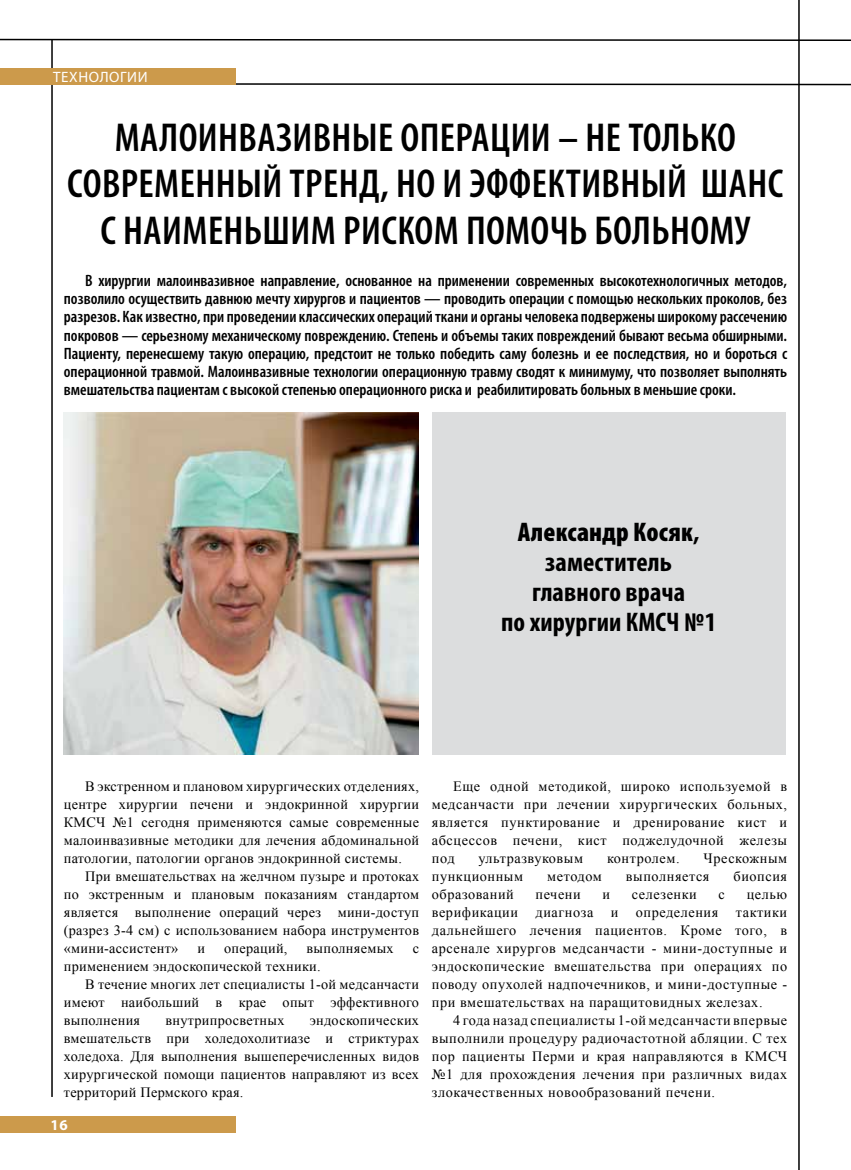
<style>
.page{position:relative;width:851px;height:1170px;background:#fff}
.page>*{position:absolute;margin:0;border:0;box-sizing:border-box;transform-origin:0 0}
.t1{font:600 condensed 40.5px/46.5px "Myriad Pro";letter-spacing:.01em;color:#000;text-align:center}
.t2{font:700 condensed 27px/30px "Myriad Pro";letter-spacing:.005em;color:#000;text-align:center}
.t3{font:600 condensed 16.5px/18px "Myriad Pro";color:#000;text-align:justify}
.t4{font:15px "Myriad Pro";letter-spacing:.04em;color:#fff}
.t5{font:700 15px "Myriad Pro";color:#fff}
.t6{font:14.25px/18px "Times New Roman";letter-spacing:.02em;color:#000;text-align:justify}
.t7{font:14.25px "Times New Roman";letter-spacing:.04em;color:#000}
.s1{font-weight:900}
</style>
<div class="page">
<div style="left:0;top:1116px;width:235px;height:16px;background:#cc9a4b"></div>
<svg style="left:235px;top:82px;width:615px;height:5px"></svg>
<svg style="left:0;top:38px;width:850px;height:4px"></svg>
<hr style="left:51px;top:40px;width:2px;height:1056px;background:#000">
<hr style="left:798px;top:0;width:1px;height:1169px;background:#000">
<div style="left:0;top:69px;width:235px;height:16px;background:#cc9a4b"></div>
<img style="left:63px;top:412px;width:355px;height:342px">
<div style="left:431px;top:412px;width:354px;height:342px;background:#dcddde"></div>
<p class="t4" style="left:53px;top:68px;width:96px">ТЕХНОЛОГИИ</p>
<h1 class="t1" style="left:67px;top:113px;width:717px">МАЛОИНВАЗИВНЫЕ ОПЕРАЦИИ – НЕ ТОЛЬКО<br>СОВРЕМЕННЫЙ ТРЕНД, НО И ЭФФЕКТИВНЫЙ ШАНС<br>С НАИМЕНЬШИМ РИСКОМ ПОМОЧЬ БОЛЬНОМУ</h1>
<p class="t3" style="left:64px;top:272px;width:724px;text-indent:21px">В хирургии малоинвазивное направление, основанное на применении современных высокотехнологичных методов, позволило осуществить давнюю мечту хирургов и пациентов — проводить операции с помощью нескольких проколов, без разрезов. Как известно, при проведении классических операций ткани и органы человека подвержены широкому рассечению покровов — серьезному механическому повреждению. Степень и объемы таких повреждений бывают весьма обширными.<br>Пациенту, перенесшему такую операцию, предстоит не только победить саму болезнь и ее последствия, но и бороться с операционной травмой. Малоинвазивные технологии операционную травму сводят к минимуму, что позволяет выполнять вмешательства пациентам с высокой степенью операционного риска и реабилитировать больных в меньшие сроки.</p>
<h2 class="t2" style="left:501px;top:516px;width:217px"><span class="s1">Александр Косяк</span>, заместитель главного врача<br>по хирургии КМСЧ №1</h2>
<p class="t6" style="left:64px;top:776px;width:357px;text-indent:21px">В экстренном и плановом хирургических отделениях, центре хирургии печени и эндокринной хирургии КМСЧ №1 сегодня применяются самые современные малоинвазивные методики для лечения абдоминальной патологии, патологии органов эндокринной системы.</p>
<p class="t6" style="left:64px;top:866px;width:357px;text-indent:21px">При вмешательствах на желчном пузыре и протоках по экстренным и плановым показаниям стандартом является выполнение операций через мини-доступ (разрез 3-4 см) с использованием набора инструментов «мини-ассистент»</p>
<p class="t6" style="left:197px;top:938px;width:9px">и</p>
<p class="t6" style="left:224px;top:938px;width:65px">операций,</p>
<p class="t6" style="left:306px;top:938px;width:89px">выполняемых</p>
<p class="t6" style="left:412px;top:938px;width:8px">с</p>
<p class="t6" style="left:64px;top:956px;width:258px">применением эндоскопической техники.</p>
<p class="t6" style="left:85px;top:974px;width:335px">В течение многих лет специалисты 1-ой медсанчасти</p>
<p class="t6" style="left:64px;top:992px;width:357px">имеют наибольший в крае опыт эффективного</p>
<p class="t6" style="left:64px;top:1010px;width:78px">выполнения</p>
<p class="t6" style="left:165px;top:1010px;width:120px">внутрипросветных</p>
<p class="t6" style="left:64px;top:1010px;width:357px;text-indent:246px">эндоскопических вмешательств при холедохолитиазе и стриктурах холедоха. Для выполнения вышеперечисленных видов хирургической помощи пациентов направляют из всех территорий Пермского края.</p>
<p class="t5" style="left:50px;top:1114px;width:19px">16</p>
<p class="t6" style="left:432px;top:776px;width:357px;text-indent:21px">Еще одной методикой, широко используемой в медсанчасти при лечении хирургических больных, является пунктирование и дренирование кист и абсцессов печени, кист поджелудочной железы под</p>
<p class="t7" style="left:478px;top:848px;width:106px">ультразвуковым</p>
<p class="t7" style="left:607px;top:848px;width:74px">контролем.</p>
<p class="t7" style="left:703px;top:848px;width:85px">Чрескожным</p>
<p class="t7" style="left:432px;top:866px;width:93px">пункционным</p>
<p class="t6" style="left:547px;top:866px;width:56px">методом</p>
<p class="t7" style="left:626px;top:866px;width:85px">выполняется</p>
<p class="t7" style="left:733px;top:866px;width:55px">биопсия</p>
<p class="t7" style="left:432px;top:884px;width:83px">образований</p>
<p class="t6" style="left:535px;top:884px;width:47px">печени</p>
<p class="t6" style="left:602px;top:884px;width:9px">и</p>
<p class="t7" style="left:631px;top:884px;width:67px">селезенки</p>
<p class="t6" style="left:718px;top:884px;width:8px">с</p>
<p class="t6" style="left:432px;top:884px;width:357px;text-indent:315px">целью верификации диагноза и определения тактики дальнейшего лечения пациентов. Кроме того, в арсенале хирургов медсанчасти - мини-доступные и эндоскопические вмешательства при операциях по поводу опухолей надпочечников, и мини-доступные - при вмешательствах на паращитовидных железах.</p>
<p class="t6" style="left:432px;top:1010px;width:357px;text-indent:21px">4 года назад специалисты 1-ой медсанчасти впервые выполнили процедуру радиочастотной абляции. С тех пор пациенты Перми и края направляются в КМСЧ №1 для прохождения лечения при различных видах злокачественных новообразований печени.</p>
</div>
